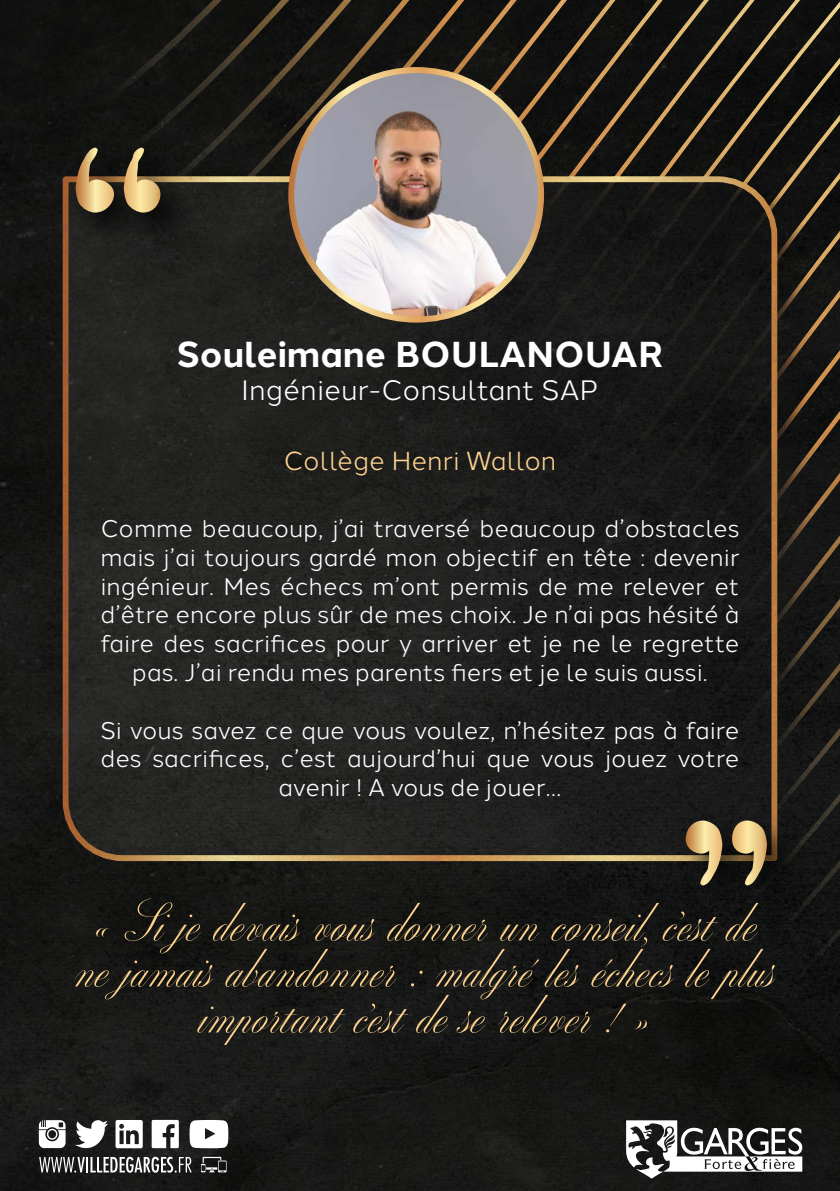
<style>
.page{position:relative;width:840px;height:1191px;background:#fff}
.page>*{position:absolute;margin:0;border:0;box-sizing:border-box;transform-origin:0 0}
.t1{font:50px/46px "Altesse Std Regular 64 pt";color:#fdd38e;text-align:center}
.t2{font:700 36px "Halcom";color:#fff}
.t3{font:28px "Halcom";color:#fff}
.t4{font:26px "Halcom";color:#fdd390}
.t5{font:24px/28.8px "Halcom";color:#fff;text-align:center}
</style>
<div class="page">
<img style="left:0;top:0;width:839px;height:1191px">
<img style="left:669px;top:804px;width:141px;height:125px">
<svg style="left:685px;top:820px;width:81px;height:65px;background:#82704d"></svg>
<img style="left:59px;top:212px;width:145px;height:45px">
<svg style="left:0;top:0;width:222px;height:212px;background:#221f19"></svg>
<img style="left:292px;top:70px;width:247px;height:249px">
<div style="left:288px;top:67px;width:255px;height:255px;border:6px solid #fff;border-radius:50%"></div>
<svg style="left:39px;top:1156px;width:153px;height:16px"></svg>
<svg style="left:201px;top:1156px;width:25px;height:16px"></svg>
<svg style="left:75px;top:1118px;width:33px;height:31px"></svg>
<svg style="left:39px;top:1120px;width:27px;height:28px"></svg>
<svg style="left:151px;top:1119px;width:28px;height:29px"></svg>
<svg style="left:189px;top:1120px;width:39px;height:28px"></svg>
<svg style="left:115px;top:1120px;width:28px;height:28px"></svg>
<svg style="left:625px;top:996px;width:214px;height:195px;background:#2b2b2a"></svg>
<h2 class="t2" style="left:177px;top:325px;width:487px">Souleimane BOULANOUAR</h2>
<p class="t3" style="left:241px;top:368px;width:359px">Ingénieur-Consultant SAP</p>
<p class="t4" style="left:283px;top:440px;width:274px">Collège Henri Wallon</p>
<p class="t5" style="left:100px;top:512px;width:640px">Comme beaucoup, j’ai traversé beaucoup d’obstacles mais j’ai toujours gardé mon objectif en tête : devenir ingénieur. Mes échecs m’ont permis de me relever et d’être encore plus sûr de mes choix. Je n’ai pas hésité à faire des sacrifices pour y arriver et je ne le regrette pas. J’ai rendu mes parents fiers et je le suis aussi.</p>
<p class="t5" style="left:100px;top:713px;width:640px">Si vous savez ce que vous voulez, n’hésitez pas à faire des sacrifices, c’est aujourd’hui que vous jouez votre avenir ! A vous de jouer…</p>
<h1 class="t1" style="left:74px;top:900px;width:701px">« Si je devais vous donner un conseil, c’est de ne jamais abandonner : malgré les échecs le plus important c’est de se relever ! »</h1>
</div>
